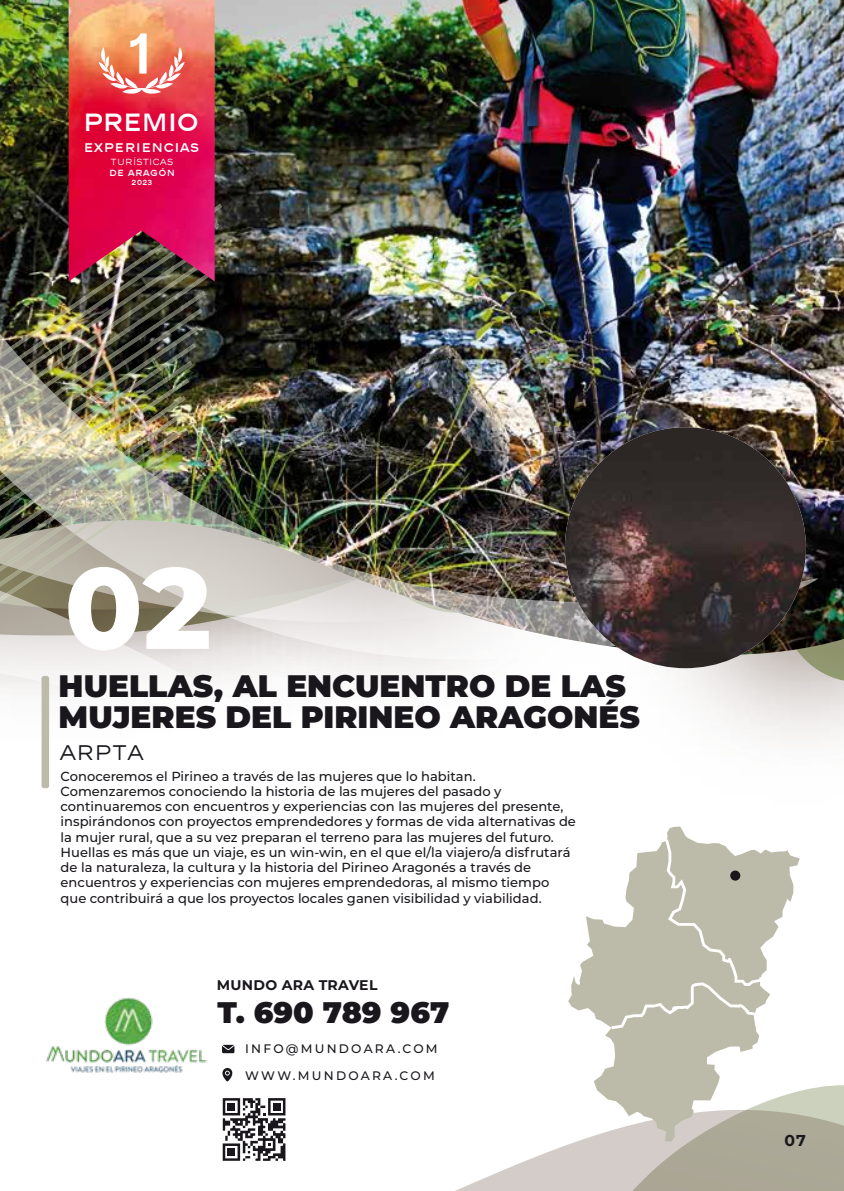
<style>
.page{position:relative;width:844px;height:1191px;background:#fff}
.page>*{position:absolute;margin:0;border:0;box-sizing:border-box;transform-origin:0 0}
.t1{font:800 114.8px "Montserrat";color:#fff}
.t2{font:57.4px "Chanel 600";color:#fff}
.t3{font:900 30.97px/31px "Montserrat";color:#1a171c}
.t4{font:900 29.75px "Montserrat";color:#1a171c}
.t5{font:24.85px "Chanel 600";letter-spacing:-.05em;color:#fff}
.t6{font:21px "Chanel 200";color:#1a171c}
.t7{font:700 15.75px "Montserrat";color:#1a171c}
.t8{font:700 14px "Montserrat";letter-spacing:.02em;color:#1a171c}
.t9{font:500 13.12px/15.2px "Montserrat";color:#1a171c}
.t10{font:12.6px "Chanel 600";letter-spacing:.02em;color:#fff}
.t11{font:500 12.25px "Montserrat";letter-spacing:.18em;color:#1a171c}
.t12{font:8.75px "Chanel 200";letter-spacing:.02em;color:#fff}
.t13{font:8.75px "Chanel 600";letter-spacing:.02em;color:#fff}
.t14{font:7.35px "Chanel 600";color:#fff}
</style>
<div class="page">
<svg style="left:685px;top:679px;width:158px;height:37px;fill:#ebe8e7"></svg>
<img style="left:1px;top:0;width:842px;height:679px">
<img style="left:0;top:0;width:1px;height:540px">
<svg style="left:816px;top:1109px;width:27px;height:82px;background:#b0ae9c"></svg>
<img style="left:212px;top:333px;width:605px;height:326px">
<svg style="left:0;top:204px;width:222px;height:260px;background:#302e23"></svg>
<img style="left:0;top:221px;width:219px;height:260px">
<svg style="left:0;top:239px;width:215px;height:260px;background:#2a2820"></svg>
<svg style="left:0;top:256px;width:212px;height:252px;background:#2f3126"></svg>
<img style="left:0;top:274px;width:209px;height:234px">
<img style="left:0;top:291px;width:205px;height:217px">
<img style="left:0;top:309px;width:202px;height:199px">
<img style="left:0;top:326px;width:199px;height:182px">
<img style="left:0;top:344px;width:196px;height:164px">
<img style="left:0;top:361px;width:192px;height:147px">
<img style="left:0;top:378px;width:189px;height:130px">
<img style="left:0;top:396px;width:186px;height:112px">
<img style="left:0;top:413px;width:182px;height:95px">
<img style="left:0;top:431px;width:179px;height:77px">
<img style="left:0;top:448px;width:176px;height:60px">
<img style="left:0;top:466px;width:172px;height:42px">
<img style="left:0;top:483px;width:169px;height:25px">
<svg style="left:0;top:508px;width:316px;height:259px"></svg>
<img style="left:69px;top:0;width:145px;height:281px">
<svg style="left:98px;top:47px;width:87px;height:47px;background:#ee856f"></svg>
<svg style="left:42px;top:676px;width:7px;height:112px"></svg>
<img style="left:564px;top:427px;width:241px;height:241px;border-radius:120px">
<svg style="left:207px;top:826px;width:609px;height:365px"></svg>
<div style="left:730px;top:870px;width:10px;height:10px;background:#1a171c;border-radius:50%"></div>
<img style="left:46px;top:997px;width:161px;height:76px">
<h2 class="t2" style="left:128px;top:22px;width:27px">1</h2>
<h3 class="t5" style="left:83px;top:108px;width:118px">PREMIO</h3>
<p class="t10" style="left:84px;top:140px;width:117px">EXPERIENCIAS</p>
<p class="t12" style="left:111px;top:157px;width:64px">TURÍSTICAS</p>
<p class="t13" style="left:109px;top:168px;width:67px">DE ARAGÓN</p>
<p class="t14" style="left:131px;top:179px;width:23px">2023</p>
<h1 class="t1" style="left:64px;top:524px;width:148px">02</h1>
<h3 class="t3" style="left:59px;top:669px;width:582px">HUELLAS, AL ENCUENTRO DE LAS<br>MUJERES DEL PIRINEO ARAGONÉS</h3>
<h3 class="t6" style="left:59px;top:741px;width:86px">ARPTA</h3>
<p class="t9" style="left:61px;top:768px;width:516px">Conoceremos el Pirineo a través de las mujeres que lo habitan.<br>Comenzaremos conociendo la historia de las mujeres del pasado y continuaremos con encuentros y experiencias con las mujeres del presente, inspirándonos con proyectos emprendedores y formas de vida alternativas de la mujer rural, que a su vez preparan el terreno para las mujeres del futuro.<br>Huellas es más que un viaje, es un win-win, en el que el/la viajero/a disfrutará de la naturaleza, la cultura y la historia del Pirineo Aragonés a través de encuentros y experiencias con mujeres emprendedoras, al mismo tiempo que contribuirá a que los proyectos locales ganen visibilidad y viabilidad.</p>
<p class="t8" style="left:217px;top:974px;width:162px">MUNDO ARA TRAVEL</p>
<h3 class="t4" style="left:217px;top:990px;width:233px">T. 690 789 967</h3>
<p class="t11" style="left:245px;top:1040px;width:194px">INFO@MUNDOARA.COM</p>
<p class="t11" style="left:245px;top:1067px;width:191px">WWW.MUNDOARA.COM</p>
<p class="t7" style="left:784px;top:1129px;width:23px">07</p>
</div>
